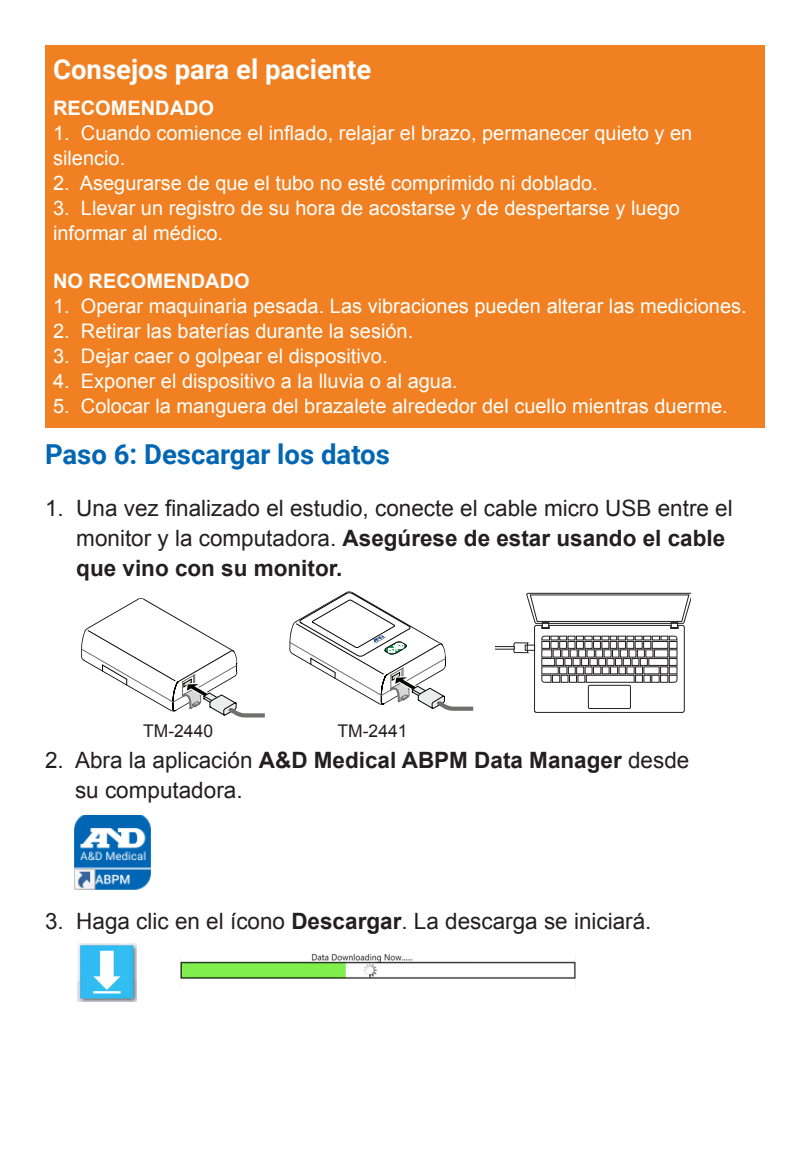
<style>
.page{position:relative;width:810px;height:1170px;background:#fff}
.page>*{position:absolute;margin:0;border:0;box-sizing:border-box;transform-origin:0 0}
.t1{font:700 27.5px "Roboto";color:#0166b3}
.Body{font:700 27.5px "Roboto";color:#fff}
.Body-2{font:22.5px/30px "Arial";color:#231f20}
.Body-3{font:20px/25px "Arial";color:#fff}
.Body-4{font:700 20px "Arial";color:#fff}
.Body-5{font:17.5px "Arial";color:#231f20}
.s1{font-weight:700}
</style>
<div class="page">
<div style="left:45px;top:45px;width:720px;height:383px;background:#f08021"></div>
<img style="left:180px;top:954px;width:396px;height:26px">
<img style="left:74px;top:815px;width:77px;height:74px">
<img style="left:77px;top:944px;width:59px;height:57px">
<svg style="left:496px;top:593px;width:194px;height:120px"></svg>
<svg style="left:289px;top:591px;width:184px;height:120px"></svg>
<svg style="left:81px;top:598px;width:184px;height:120px"></svg>
<p class="Body" style="left:53px;top:50px;width:320px">Consejos para el paciente</p>
<p class="Body-4" style="left:53px;top:95px;width:163px">RECOMENDADO</p>
<p class="Body-3" style="left:53px;top:121px;width:641px">1. Cuando comience el inflado, relajar el brazo, permanecer quieto y en silencio.</p>
<p class="Body-3" style="left:53px;top:171px;width:546px">2. Asegurarse de que el tubo no esté comprimido ni doblado.</p>
<p class="Body-3" style="left:53px;top:196px;width:628px">3. Llevar un registro de su hora de acostarse y de despertarse y luego informar al médico.</p>
<p class="Body-4" style="left:53px;top:267px;width:198px">NO RECOMENDADO</p>
<p class="Body-3" style="left:53px;top:293px;width:695px">1. Operar maquinaria pesada. Las vibraciones pueden alterar las mediciones.</p>
<p class="Body-3" style="left:53px;top:318px;width:362px">2. Retirar las baterías durante la sesión.</p>
<p class="Body-3" style="left:53px;top:343px;width:336px">3. Dejar caer o golpear el dispositivo.</p>
<p class="Body-3" style="left:53px;top:368px;width:406px">4. Exponer el dispositivo a la lluvia o al agua.</p>
<p class="Body-3" style="left:53px;top:393px;width:676px">5. Colocar la manguera del brazalete alrededor del cuello mientras duerme.</p>
<p class="t1" style="left:45px;top:435px;width:346px">Paso 6: Descargar los datos</p>
<p class="Body-2" style="left:76px;top:494px;width:658px;text-indent:-31px">1. Una vez finalizado el estudio, conecte el cable micro USB entre el monitor y la computadora. <span class="s1">Asegúrese de estar usando el cable que vino con su monitor.</span></p>
<p class="Body-5" style="left:143px;top:720px;width:72px">TM-2440</p>
<p class="Body-5" style="left:338px;top:720px;width:72px">TM-2441</p>
<p class="Body-2" style="left:75px;top:745px;width:616px;text-indent:-30px">2. Abra la aplicación <span class="s1">A&amp;D Medical ABPM Data Manager</span> desde su computadora.</p>
<p class="Body-2" style="left:45px;top:906px;width:608px">3. Haga clic en el ícono <span class="s1">Descargar</span>. La descarga se iniciará.</p>
</div>
